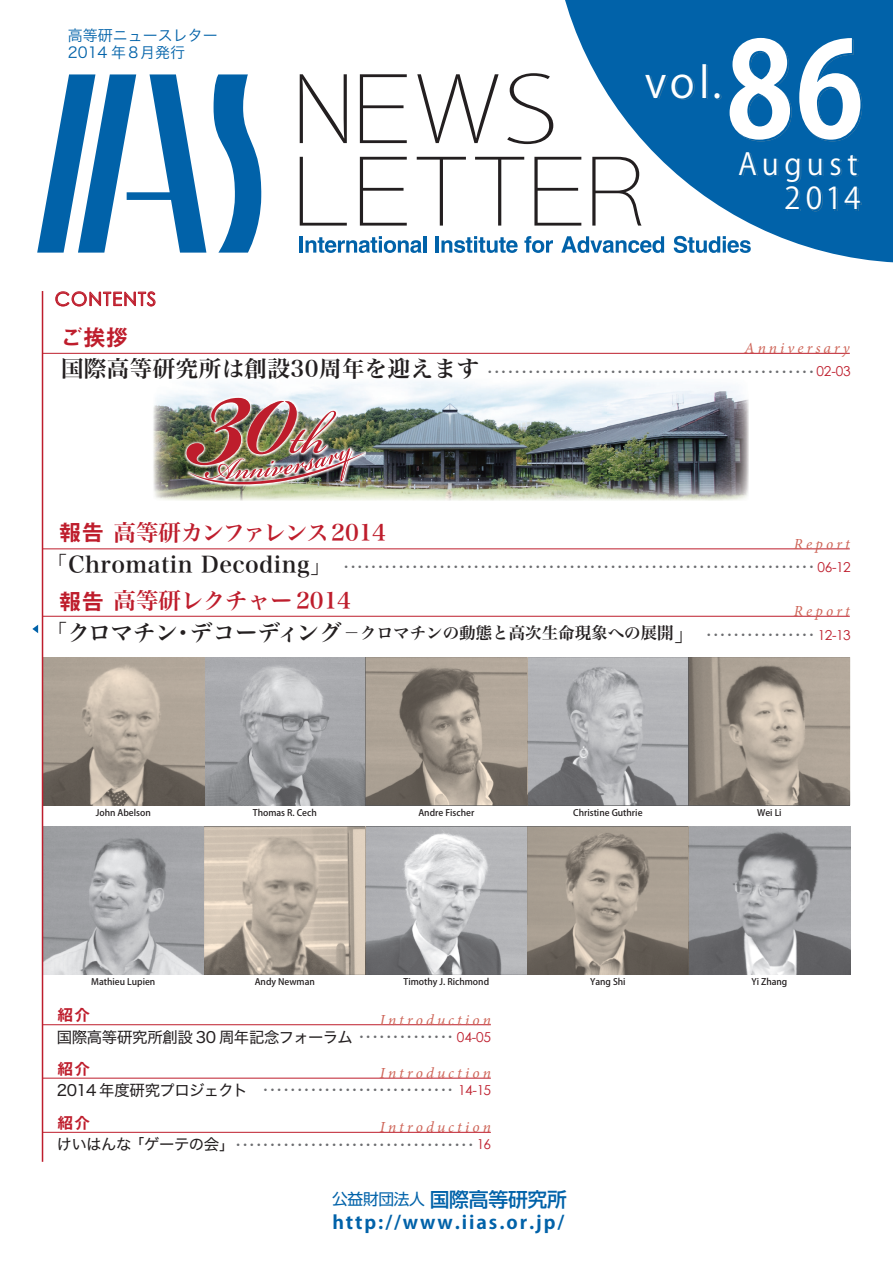
<style>
.page{position:relative;width:893px;height:1263px;background:#fff}
.page>*{position:absolute;margin:0;border:0;box-sizing:border-box;transform-origin:0 0}
.t1{font:700 130.5px "Koz Go Pro";color:#fff;scale:.92 1}
.t2{font:42.3px "Koz Go Pro";color:#fff}
.t3{font:30px/35px "Koz Go Pro";letter-spacing:.175em;color:#fff;text-align:right;scale:.96 1}
.t4{font:22.8px "Midashi Go Pr 6 MB31";color:#be1d2c}
.t5{font:22.5px "Hira Min Std N W6";color:#be1d2c}
.t6{font:500 19.95px "Shin Go Pr 6";letter-spacing:-.015em;color:#0162a9}
.t7{font:18.75px "Century Gothic";letter-spacing:.05em;color:#be1d2c}
.t8{font:700 18.3px "Koz Go Pro";letter-spacing:.1em;color:#0162a9;scale:1.05 1}
.t9{font:16.5px "Hira Min Std N W6";color:#231f20}
.t10{font:16.2px "Midashi Go Pr 6 MB31";color:#be1d2c}
.t11{font:italic 15.45px "Minion Pro";letter-spacing:.2em;color:#ce6457}
.t12{font:15.45px "Hira Kaku Std N W4";letter-spacing:-.025em;color:#231f20}
.t13{font:15px/17.2px "Hira Kaku Std N W3";color:#0162a9}
.t14{font:13.65px "Hira Kaku Std N W4";color:#6c6d70}
.t15{font:500 9px "Koz Go Pro";color:#231f20}
.s1{font-family:"Hira Min Std N W6";font-size:22.5px;color:#231f20}
.s2{font-family:"Century Gothic";color:#be1d2c}
.s3{font-family:"Midashi Go Pr 6 MB31";font-size:22.8px}
.s4{font-size:22.5px}
.s5{font-size:13.65px;color:#6c6d70}
.s6{font-family:"Century Gothic";font-size:13.65px;color:#be1d2c}
.s7{font-size:15.45px;color:#231f20}
.s8{font-weight:400;font-size:15.75px}
</style>
<div class="page">
<svg style="left:551px;top:0;width:342px;height:263px;fill:#0162a9"></svg>
<svg style="left:300px;top:74px;width:47px;height:69px"></svg>
<svg style="left:360px;top:74px;width:47px;height:69px"></svg>
<svg style="left:417px;top:74px;width:82px;height:69px"></svg>
<svg style="left:507px;top:73px;width:46px;height:71px"></svg>
<svg style="left:300px;top:157px;width:47px;height:69px"></svg>
<svg style="left:360px;top:157px;width:47px;height:69px"></svg>
<svg style="left:534px;top:157px;width:47px;height:69px"></svg>
<svg style="left:417px;top:157px;width:49px;height:69px"></svg>
<svg style="left:475px;top:157px;width:49px;height:69px"></svg>
<svg style="left:592px;top:157px;width:49px;height:69px"></svg>
<svg style="left:37px;top:74px;width:169px;height:179px"></svg>
<svg style="left:214px;top:74px;width:48px;height:179px"></svg>
<div style="left:647px;top:76px;width:21px;height:23px;background:#0162a9"></div>
<div style="left:673px;top:76px;width:22px;height:24px;background:#0162a9"></div>
<hr style="left:704px;top:66px;width:4px;height:33px;background:#0162a9">
<svg style="left:716px;top:95px;width:5px;height:5px"></svg>
<div style="left:731px;top:40px;width:61px;height:101px;background:#0162a9"></div>
<div style="left:801px;top:40px;width:61px;height:101px;background:#0162a9"></div>
<hr style="left:300px;top:236px;width:3px;height:17px;background:#0162a9">
<svg style="left:305px;top:236px;width:117px;height:17px"></svg>
<hr style="left:423px;top:236px;width:3px;height:17px;background:#0162a9">
<hr style="left:436px;top:236px;width:3px;height:17px;background:#0162a9">
<svg style="left:441px;top:236px;width:77px;height:17px"></svg>
<svg style="left:524px;top:236px;width:29px;height:17px"></svg>
<svg style="left:561px;top:236px;width:103px;height:17px"></svg>
<svg style="left:674px;top:236px;width:77px;height:17px"></svg>
<svg style="left:32px;top:625px;width:6px;height:8px"></svg>
<div style="left:741px;top:153px;width:17px;height:23px;background:#0162a9"></div>
<div style="left:766px;top:160px;width:12px;height:17px;background:#0162a9"></div>
<div style="left:787px;top:160px;width:14px;height:23px;background:#0162a9"></div>
<div style="left:811px;top:160px;width:31px;height:17px;background:#0162a9"></div>
<div style="left:850px;top:156px;width:8px;height:21px;background:#0162a9"></div>
<div style="left:787px;top:188px;width:14px;height:23px;background:#0162a9"></div>
<div style="left:809px;top:188px;width:14px;height:23px;background:#0162a9"></div>
<div style="left:831px;top:189px;width:6px;height:22px;background:#0162a9"></div>
<div style="left:846px;top:189px;width:16px;height:22px;background:#0162a9"></div>
<img style="left:420px;top:381px;width:329px;height:120px">
<img style="left:131px;top:352px;width:289px;height:149px">
<img style="left:186px;top:398px;width:180px;height:87px">
<svg style="left:204px;top:657px;width:162px;height:148px;background:#a2a3a6"></svg>
<svg style="left:366px;top:657px;width:161px;height:148px;background:#9d9387"></svg>
<svg style="left:528px;top:657px;width:161px;height:148px;background:#a8a9ad"></svg>
<svg style="left:689px;top:657px;width:161px;height:148px;background:#a3988c"></svg>
<img style="left:43px;top:826px;width:161px;height:149px">
<svg style="left:367px;top:826px;width:160px;height:149px;background:#b1b2b5"></svg>
<svg style="left:690px;top:826px;width:160px;height:149px;background:#98999c"></svg>
<img style="left:43px;top:657px;width:161px;height:148px">
<img style="left:204px;top:826px;width:162px;height:149px">
<img style="left:366px;top:826px;width:1px;height:149px">
<img style="left:527px;top:657px;width:1px;height:148px">
<img style="left:527px;top:826px;width:162px;height:149px">
<img style="left:689px;top:826px;width:1px;height:149px">
<hr style="left:43px;top:1024px;width:448px;height:1px;background:#be1d2c">
<hr style="left:43px;top:1078px;width:448px;height:1px;background:#be1d2c">
<hr style="left:43px;top:1132px;width:448px;height:1px;background:#be1d2c">
<hr style="left:43px;top:353px;width:807px;height:1px;background:#be1d2c">
<hr style="left:43px;top:616px;width:807px;height:1px;background:#be1d2c">
<hr style="left:43px;top:549px;width:807px;height:1px;background:#be1d2c">
<svg style="left:55px;top:291px;width:100px;height:15px"></svg>
<hr style="left:42px;top:291px;width:1px;height:871px;background:#be1d2c">
<p class="t13" style="left:68px;top:26px;width:151px">高等研ニュースレター<br>2014 年8月発行</p>
<h3 class="t7" style="left:55px;top:286px;width:103px">CONTENTS</h3>
<h2 class="t2" style="left:645px;top:55px;width:78px">vol.</h2>
<h1 class="t1" style="left:725px;top:6px;width:152px">86</h1>
<h3 class="t3" style="left:738px;top:147px;width:129px">August<br>2014</h3>
<h3 class="t4" style="left:60px;top:319px;width:70px">ご挨拶</h3>
<p class="t11" style="left:744px;top:338px;width:107px">Anniversary</p>
<p class="t14" style="left:61px;top:361px;width:791px"><span class="s1">国際高等研究所は創設30周年を迎えます</span>････････････････････････････････････････････････<span class="s2">02-03</span></p>
<h3 class="t5" style="left:59px;top:516px;width:329px"><span class="s3">報告</span>高等研カンファレンス2014</h3>
<p class="t11" style="left:794px;top:533px;width:57px">Report</p>
<p class="t14" style="left:45px;top:557px;width:807px"><span class="s1">「Chromatin Decoding」</span> ･････････････････････････････････････････････････････････････････････ <span class="s2">06-12</span></p>
<h3 class="t5" style="left:59px;top:585px;width:294px"><span class="s3">報告</span>高等研レクチャー2014</h3>
<p class="t11" style="left:794px;top:600px;width:57px">Report</p>
<p class="t9" style="left:45px;top:620px;width:807px"><span class="s4">「クロマチン・デコーディング</span>－クロマチンの動態と高次生命現象への展開<span class="s4">」</span> <sub>････････････････</sub> <sub>12-13</sub></p>
<p class="t15" style="left:96px;top:807px;width:57px">John Abelson</p>
<p class="t15" style="left:253px;top:807px;width:66px">Thomas R. Cech</p>
<p class="t15" style="left:418px;top:807px;width:57px">Andre Fischer</p>
<p class="t15" style="left:573px;top:807px;width:71px">Christine Guthrie</p>
<p class="t15" style="left:757px;top:807px;width:26px">Wei Li</p>
<p class="t15" style="left:91px;top:976px;width:66px">Mathieu Lupien</p>
<p class="t15" style="left:255px;top:976px;width:62px">Andy Newman</p>
<p class="t15" style="left:403px;top:976px;width:87px">Timothy J. Richmond</p>
<p class="t15" style="left:590px;top:976px;width:37px">Yang Shi</p>
<p class="t15" style="left:751px;top:976px;width:38px">Yi Zhang</p>
<p class="t10" style="left:57px;top:1002px;width:35px">紹介</p>
<p class="t12" style="left:57px;top:1025px;width:436px">国際高等研究所創設 30 周年記念フォーラム<span class="s5">･･････････････</span> <span class="s6">04-05</span></p>
<p class="t11" style="left:380px;top:1009px;width:113px">Introduction</p>
<p class="t10" style="left:57px;top:1055px;width:35px">紹介</p>
<p class="t14" style="left:57px;top:1080px;width:436px"><span class="s7">2014 年度研究プロジェクト</span> ････････････････････････････ <span class="s2">14-15</span></p>
<p class="t11" style="left:380px;top:1062px;width:113px">Introduction</p>
<p class="t10" style="left:57px;top:1110px;width:35px">紹介</p>
<p class="t14" style="left:57px;top:1134px;width:436px"><span class="s7">けいはんな「ゲーテの会」</span>･･･････････････････････････････････ <span class="s2">16</span></p>
<p class="t11" style="left:380px;top:1116px;width:113px">Introduction</p>
<h3 class="t6" style="left:332px;top:1183px;width:236px"><span class="s8">公益財団法人</span>国際高等研究所</h3>
<h3 class="t8" style="left:332px;top:1210px;width:222px">http://www.iias.or.jp/</h3>
</div>
